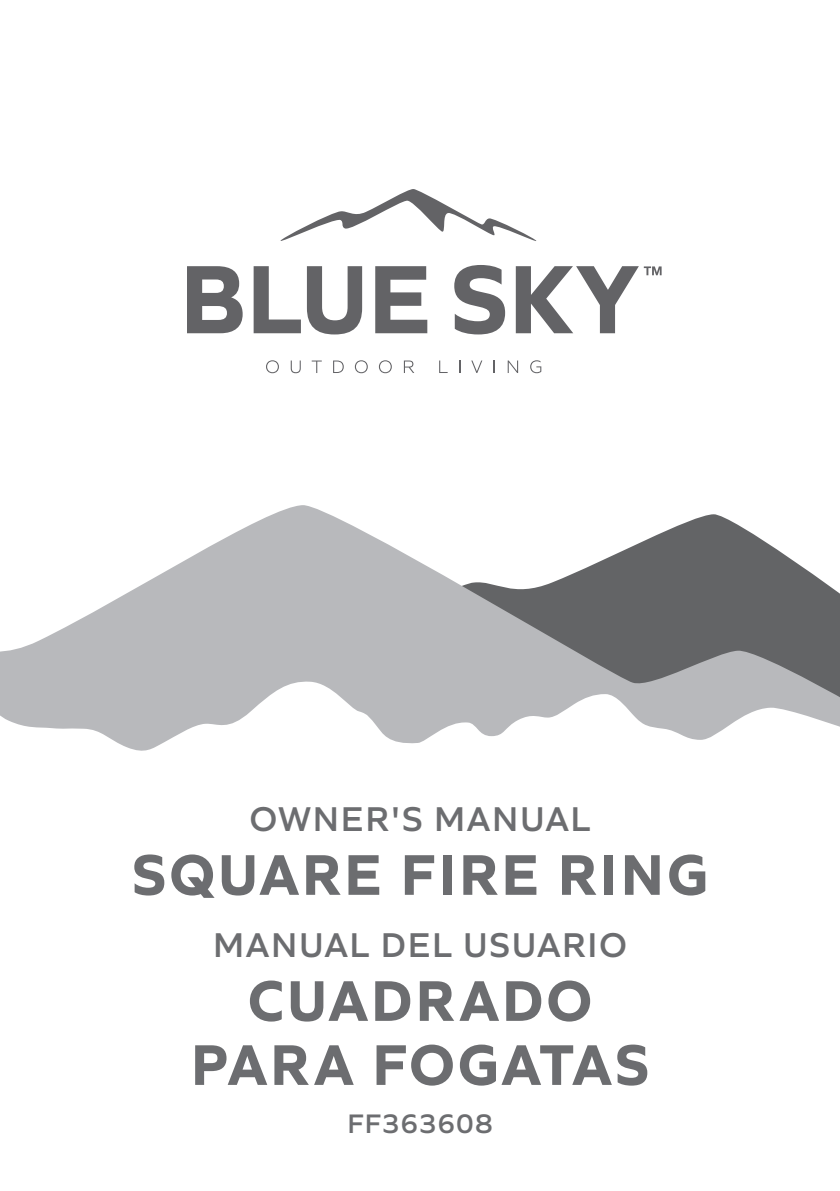
<style>
.page{position:relative;width:840px;height:1191px;background:#fff}
.page>*{position:absolute;margin:0;border:0;box-sizing:border-box;transform-origin:0 0}
.t1{font:700 60px/64px "Quiet Sans";letter-spacing:.055em;color:#6c6d70;text-align:center}
.t2{font:600 36px "Quiet Sans";letter-spacing:.055em;color:#6c6d70}
.t3{font:600 28px "Quiet Sans";letter-spacing:.05em;color:#6c6d70}
</style>
<div class="page">
<svg style="left:0;top:505px;width:839px;height:151px"></svg>
<svg style="left:0;top:656px;width:839px;height:95px;fill:#b8b9bc"></svg>
<svg style="left:280px;top:189px;width:257px;height:52px"></svg>
<svg style="left:187px;top:266px;width:55px;height:67px"></svg>
<svg style="left:253px;top:266px;width:48px;height:67px"></svg>
<svg style="left:307px;top:266px;width:55px;height:68px"></svg>
<svg style="left:375px;top:266px;width:52px;height:67px"></svg>
<svg style="left:454px;top:265px;width:51px;height:69px"></svg>
<svg style="left:266px;top:360px;width:13px;height:13px"></svg>
<svg style="left:290px;top:360px;width:10px;height:13px"></svg>
<svg style="left:311px;top:360px;width:10px;height:13px"></svg>
<svg style="left:333px;top:360px;width:10px;height:13px"></svg>
<svg style="left:354px;top:360px;width:13px;height:13px"></svg>
<svg style="left:378px;top:360px;width:13px;height:13px"></svg>
<svg style="left:403px;top:360px;width:11px;height:13px"></svg>
<svg style="left:439px;top:360px;width:8px;height:13px"></svg>
<svg style="left:459px;top:360px;width:1px;height:13px"></svg>
<svg style="left:471px;top:360px;width:11px;height:13px"></svg>
<svg style="left:493px;top:360px;width:1px;height:13px"></svg>
<svg style="left:507px;top:360px;width:11px;height:13px"></svg>
<svg style="left:530px;top:360px;width:11px;height:13px"></svg>
<svg style="left:515px;top:266px;width:146px;height:67px"></svg>
<p class="t2" style="left:249px;top:791px;width:342px">OWNER'S MANUAL</p>
<p class="t1" style="left:132px;top:837px;width:576px">SQUARE FIRE RING</p>
<p class="t2" style="left:213px;top:917px;width:415px">MANUAL DEL USUARIO</p>
<p class="t1" style="left:191px;top:963px;width:459px">CUADRADO<br>PARA FOGATAS</p>
<p class="t3" style="left:347px;top:1102px;width:147px">FF363608</p>
</div>
